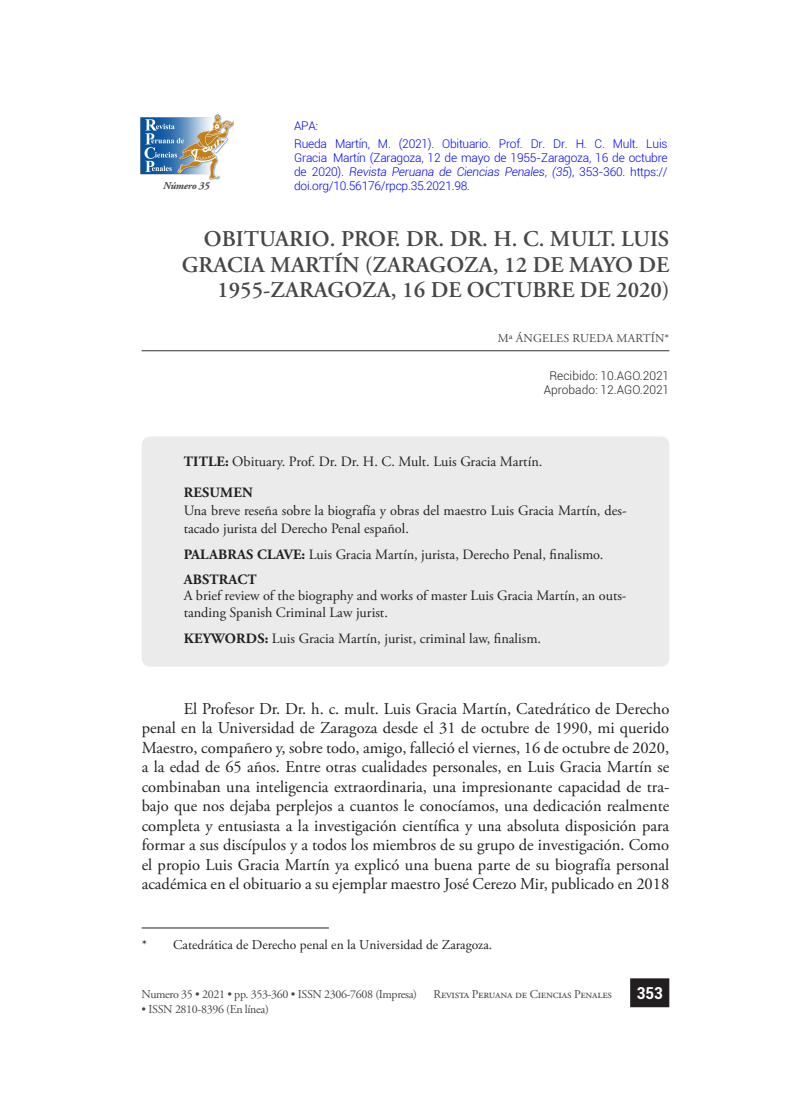
<style>
.page{position:relative;width:811px;height:1108px;background:#fff}
.page>*{position:absolute;margin:0;border:0;box-sizing:border-box;transform-origin:0 0}
.t1{font:600 22.5px/25.8px "Adobe Garamond Pro";color:#464748;text-align:right}
.t2{font:16.5px/19.5px "Adobe Garamond Pro";color:#231f20;text-align:justify}
.t3{font:700 condensed 16.5px "Roboto";color:#fff}
.t4{font:14.25px/30.8px "Adobe Garamond Pro";letter-spacing:-.01em;color:#231f20}
.t5{font:13.5px "Adobe Garamond Pro";color:#231f20}
.t6{font:300 12px/13.8px "Roboto";letter-spacing:-.02em;color:#00f}
.t7{font:12px "Adobe Garamond Pro";letter-spacing:-.02em;color:#464748}
.t8{font:300 12px/13.8px "Roboto";color:#231f20;text-align:center}
.t9{font:12px "Adobe Garamond Pro";letter-spacing:.015em;color:#464748}
.t10{font:italic 700 10.5px "Adobe Garamond Pro";letter-spacing:-.02em;color:#464748}
.s1{font-style:italic}
.s2{font-weight:700}
.s3{font-style:inherit}
</style>
<div class="page">
<div style="left:630px;top:979px;width:38px;height:28px;background:#231f20"></div>
<div style="left:630px;top:978px;width:39px;height:29px;border:2px solid #231f20"></div>
<div style="left:142px;top:436px;width:527px;height:231px;background:#ebebeb;border-radius:9px"></div>
<hr style="left:142px;top:350px;width:527px;height:1px;background:#464748">
<hr style="left:142px;top:928px;width:187px;height:1px;background:#231f20">
<img style="left:140px;top:114px;width:94px;height:65px">
<p class="t10" style="left:163px;top:180px;width:48px">Número 35</p>
<p class="t6" style="left:294px;top:116px;width:375px;line-height:18px">APA:<br>Rueda Martín, M. (2021). Obituario. Prof. Dr. Dr. H. C. Mult. Luis</p>
<p class="t6" style="left:294px;top:150px;width:375px;text-align:justify">Gracia Martín (Zaragoza, 12 de mayo de 1955-Zaragoza, 16 de octubre de 2020). <span class="s1">Revista Peruana de Ciencias Penales</span>, <span class="s1">(35</span>), 353-360. https:// doi.org/10.56176/rpcp.35.2021.98.</p>
<h1 class="t1" style="left:182px;top:226px;width:489px">OBITUARIO. PROF. DR. DR. H. C. MULT. LUIS<br>GRACIA MARTÍN (ZARAGOZA, 12 DE MAYO DE<br>1955-ZARAGOZA, 16 DE OCTUBRE DE 2020)</h1>
<p class="t9" style="left:497px;top:331px;width:173px">Mª ÁNGELES RUEDA MARTÍN*</p>
<p class="t8" style="left:543px;top:369px;width:127px">Recibido: 10.AGO.2021<br>Aprobado: 12.AGO.2021</p>
<p class="t4" style="left:184px;top:447px;width:360px"><span class="s2">TITLE:</span> Obituary. Prof. Dr. Dr. H. C. Mult. Luis Gracia Martín.<br><span class="s2">RESUMEN</span></p>
<p class="t4" style="left:184px;top:502px;width:444px;line-height:18px">Una breve reseña sobre la biografía y obras del maestro Luis Gracia Martín, des&shy;tacado jurista del Derecho Penal español.</p>
<p class="t4" style="left:184px;top:543px;width:421px;line-height:24.9px"><span class="s2">PALABRAS CLAVE:</span> Luis Gracia Martín, jurista, Derecho Penal, finalismo.<br><span class="s2">ABSTRACT</span></p>
<p class="t4" style="left:184px;top:588px;width:444px;line-height:16.4px">A brief review of the biography and works of master Luis Gracia Martín, an outs&shy;tanding Spanish Criminal Law jurist.</p>
<p class="t4" style="left:184px;top:624px;width:359px"><span class="s2">KEYWORDS:</span> Luis Gracia Martín, jurist, criminal law, finalism.</p>
<p class="t2" style="left:142px;top:700px;width:529px;text-indent:42px">El Profesor Dr. Dr. h. c. mult. Luis Gracia Martín, Catedrático de Derecho penal en la Universidad de Zaragoza desde el 31 de octubre de 1990, mi querido Maestro, compañero y, sobre todo, amigo, falleció el viernes, 16 de octubre de 2020, a la edad de 65 años. Entre otras cualidades personales, en Luis Gracia Martín se combinaban una inteligencia extraordinaria, una impresionante capacidad de tra&shy;bajo que nos dejaba perplejos a cuantos le conocíamos, una dedicación realmente completa y entusiasta a la investigación científica y una absoluta disposición para formar a sus discípulos y a todos los miembros de su grupo de investigación. Como el propio Luis Gracia Martín ya explicó una buena parte de su biografía personal académica en el obituario a su ejemplar maestro José Cerezo Mir, publicado en 2018</p>
<p class="t5" style="left:142px;top:937px;width:352px">* Catedrática de Derecho penal en la Universidad de Zaragoza<span class="s3">.</span></p>
<p class="t7" style="left:142px;top:987px;width:277px">Numero 35 • 2021 • pp. 353-360 • ISSN 2306-7608 (Impresa)</p>
<p class="t7" style="left:142px;top:1002px;width:129px">• ISSN 2810-8396 (En línea)</p>
<p class="t7" style="left:433px;top:987px;width:180px">Revista Peruana de Ciencias Penales</p>
<p class="t3" style="left:636px;top:982px;width:27px">353</p>
</div>
